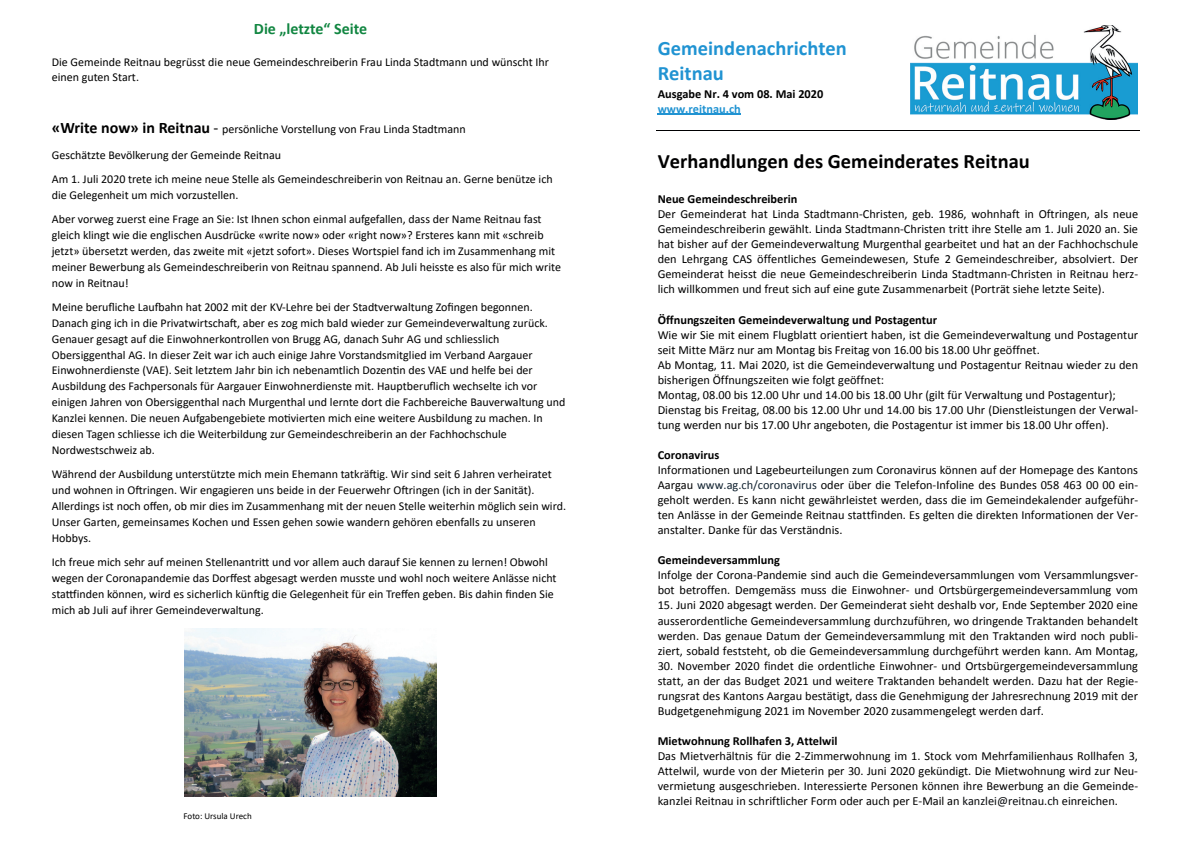
<style>
.page{position:relative;width:1191px;height:842px;background:#fff}
.page>*{position:absolute;margin:0;border:0;box-sizing:border-box;transform-origin:0 0}
.t1{font:700 20.5px "Calibri";color:#000001}
.t2{font:700 20.5px/25.1px "Calibri";color:#2093d2}
.t3{font:700 16px "Calibri";color:#118641}
.t4{font:12.3px/15px "Calibri";color:#000001;text-align:justify}
.t5{font:700 12.3px "Calibri";color:#000001}
.t6{font:700 12.3px "Calibri";color:#2093d2}
.t7{font:12px/16px "Calibri";color:#000001}
.t8{font:9px "Calibri";color:#000001}
.s1{font-weight:700;font-size:16px}
.s2{font-size:16px}
.s3{color:#132432}
.s4{color:#080a0d}
</style>
<div class="page">
<img style="left:911px;top:25px;width:227px;height:94px">
<hr style="left:657px;top:114px;width:84px;height:1px;background:#2093d2">
<hr style="left:656px;top:130px;width:483px;height:1px;background:#000001">
<img style="left:184px;top:629px;width:253px;height:168px">
<h2 class="t3" style="left:254px;top:17px;width:115px">Die „letzte“ Seite</h2>
<p class="t7" style="left:52px;top:53px;width:499px">Die Gemeinde Reitnau begrüsst die neue Gemeindeschreiberin Frau Linda Stadtmann und wünscht Ihr einen guten Start.</p>
<p class="t7" style="left:52px;top:115px;width:415px;line-height:26.2px"><span class="s1">«Write now» in Reitnau</span> <span class="s2">-</span> persönliche Vorstellung von Frau Linda Stadtmann<br>Geschätzte Bevölkerung der Gemeinde Reitnau</p>
<p class="t7" style="left:52px;top:170px;width:502px">Am 1. Juli 2020 trete ich meine neue Stelle als Gemeindeschreiberin von Reitnau an. Gerne benütze ich die Gelegenheit um mich vorzustellen.</p>
<p class="t7" style="left:52px;top:210px;width:511px">Aber vorweg zuerst eine Frage an Sie: Ist Ihnen schon einmal aufgefallen, dass der Name Reitnau fast gleich klingt wie die englischen Ausdrücke «write now» oder «right now»? Ersteres kann mit «schreib jetzt» übersetzt werden, das zweite mit «jetzt sofort». Dieses Wortspiel fand ich im Zusammenhang mit meiner Bewerbung als Gemeindeschreiberin von Reitnau spannend. Ab Juli heisste es also für mich write now in Reitnau!</p>
<p class="t7" style="left:52px;top:298px;width:515px">Meine berufliche LauXahn hat 2002 mit der KV-Lehre bei der Stadtverwaltung Zofingen begonnen.<br>Danach ging ich in die Privatwirtscha\, aber es zog mich bald wieder zur Gemeindeverwaltung zurück.<br>Genauer gesagt auf die Einwohnerkontrollen von Brugg AG, danach Suhr AG und schliesslich Obersiggenthal AG. In dieser Zeit war ich auch einige Jahre Vorstandsmitglied im Verband Aargauer Einwohnerdienste (VAE). Seit letztem Jahr bin ich nebenamtlich Dozen`n des VAE und helfe bei der Ausbildung des Fachpersonals für Aargauer Einwohnerdienste mit. Hauptberuflich wechselte ich vor einigen Jahren von Obersiggenthal nach Murgenthal und lernte dort die Fachbereiche Bauverwaltung und Kanzlei kennen. Die neuen Aufgabengebiete mo`vierten mich eine weitere Ausbildung zu machen. In diesen Tagen schliesse ich die Weiterbildung zur Gemeindeschreiberin an der Fachhochschule Nordwestschweiz ab.</p>
<p class="t7" style="left:52px;top:466px;width:516px">Während der Ausbildung unterstützte mich mein Ehemann tatkrä\ig. Wir sind seit 6 Jahren verheiratet und wohnen in O\ringen. Wir engagieren uns beide in der Feuerwehr O\ringen (ich in der Sanität).<br>Allerdings ist noch offen, ob mir dies im Zusammenhang mit der neuen Stelle weiterhin möglich sein wird.<br>Unser Garten, gemeinsames Kochen und Essen gehen sowie wandern gehören ebenfalls zu unseren Hobbys.</p>
<p class="t7" style="left:52px;top:554px;width:506px">Ich freue mich sehr auf meinen Stellenantrig und vor allem auch darauf Sie kennen zu lernen! Obwohl wegen der Coronapandemie das Dorffest abgesagt werden musste und wohl noch weitere Anlässe nicht staiinden können, wird es sicherlich kün\ig die Gelegenheit für ein Treffen geben. Bis dahin finden Sie mich ab Juli auf ihrer Gemeindeverwaltung.</p>
<p class="t8" style="left:184px;top:810px;width:70px">Foto: Ursula Urech</p>
<h1 class="t2" style="left:657px;top:35px;width:191px">Gemeindenachrichten<br>Reitnau</h1>
<p class="t5" style="left:657px;top:86px;width:167px">Ausgabe Nr. 4 vom 08. Mai 2020</p>
<p class="t6" style="left:657px;top:101px;width:85px">www.reitnau.ch</p>
<h1 class="t1" style="left:657px;top:149px;width:374px">Verhandlungen des Gemeinderates Reitnau</h1>
<p class="t5" style="left:657px;top:192px;width:141px">Neue Gemeindeschreiberin</p>
<p class="t4" style="left:657px;top:206px;width:482px">Der Gemeinderat hat Linda Stadtmann--‐Christen, geb. 1986, wohnhaft in Oftringen, als neue Gemeindeschreiberin gewählt. Linda Stadtmann--‐Christen tritt ihre Stelle am 1. Juli 2020 an. Sie hat bisher auf der Gemeindeverwaltung Murgenthal gearbeitet und hat an der Fachhochschule den Lehrgang CAS öffentliches Gemeindewesen, Stufe 2 Gemeindeschreiber, absolviert. Der Gemeinderat heisst die neue Gemeindeschreiberin Linda Stadtmann--‐Christen in Reitnau herz--‐ lich willkommen und freut sich auf eine gute Zusammenarbeit (Porträt siehe letzte Seite).</p>
<p class="t5" style="left:657px;top:312px;width:281px">Öffnungszeiten Gemeindeverwaltung und Postagentur</p>
<p class="t4" style="left:657px;top:326px;width:482px;text-align:left">Wie wir Sie mit einem Flugblatt orientiert haben, ist die Gemeindeverwaltung und Postagentur seit Mitte März nur am Montag bis Freitag von 16.00 bis 18.00 Uhr geöffnet.<br>Ab Montag, 11. Mai 2020, ist die Gemeindeverwaltung und Postagentur Reitnau wieder zu den bisherigen Öffnungszeiten wie folgt geöffnet:<br>Montag, 08.00 bis 12.00 Uhr und 14.00 bis 18.00 Uhr (gilt für Verwaltung und Postagentur); Dienstag bis Freitag, 08.00 bis 12.00 Uhr und 14.00 bis 17.00 Uhr (Dienstleistungen der Verwal--‐ tung werden nur bis 17.00 Uhr angeboten, die Postagentur ist immer bis 18.00 Uhr offen).</p>
<p class="t5" style="left:657px;top:447px;width:63px">Coronavirus</p>
<p class="t4" style="left:657px;top:462px;width:482px">Informationen und Lagebeurteilungen zum Coronavirus können auf der Homepage des Kantons Aargau <span class="s3">www.ag.ch/coronavirus</span> oder über die Telefon--‐Infoline des Bundes 058 463 00 00 ein--‐ geholt werden. Es kann nicht gewährleistet werden, dass die im Gemeindekalender aufgeführ--‐ ten Anlässe in der Gemeinde Reitnau stattfinden. Es gelten die direkten Informationen der Ver--‐ anstalter. Danke für das Verständnis.</p>
<p class="t5" style="left:657px;top:553px;width:124px">Gemeindeversammlung</p>
<p class="t4" style="left:657px;top:567px;width:482px">Infolge der Corona--‐Pandemie sind auch die Gemeindeversammlungen vom Versammlungsver--‐ bot betroffen. Demgemäss muss die Einwohner--‐ und Ortsbürgergemeindeversammlung vom</p>
<p class="t4" style="left:657px;top:597px;width:482px">15. Juni 2020 abgesagt werden. Der Gemeinderat sieht deshalb vor, Ende September 2020 eine ausserordentliche Gemeindeversammlung durchzuführen, wo dringende Traktanden behandelt werden. Das genaue Datum der Gemeindeversammlung mit den Traktanden wird noch publi--‐ ziert, sobald feststeht, ob die Gemeindeversammlung durchgeführt werden kann. Am Montag,</p>
<p class="t4" style="left:657px;top:657px;width:482px">30. November 2020 findet die ordentliche Einwohner--‐ und Ortsbürgergemeindeversammlung statt, an der das Budget 2021 und weitere Traktanden behandelt werden. Dazu hat der Regie--‐ rungsrat des Kantons Aargau bestätigt, dass die Genehmigung der Jahresrechnung 2019 mit der Budgetgenehmigung 2021 im November 2020 zusammengelegt werden darf.</p>
<p class="t5" style="left:657px;top:733px;width:181px">Mietwohnung Rollhafen 3, Attelwil</p>
<p class="t4" style="left:657px;top:748px;width:482px">Das Mietverhältnis für die 2--‐Zimmerwohnung im 1. Stock vom Mehrfamilienhaus Rollhafen 3, Attelwil, wurde von der Mieterin per 30. Juni 2020 gekündigt. Die Mietwohnung wird zur Neu--‐ vermietung ausgeschrieben. Interessierte Personen können ihre Bewerbung an die Gemeinde--‐ kanzlei Reitnau in schriftlicher Form oder auch per E--‐Mail an <span class="s4">kanzlei@reitnau.ch</span> einreichen.</p>
</div>
